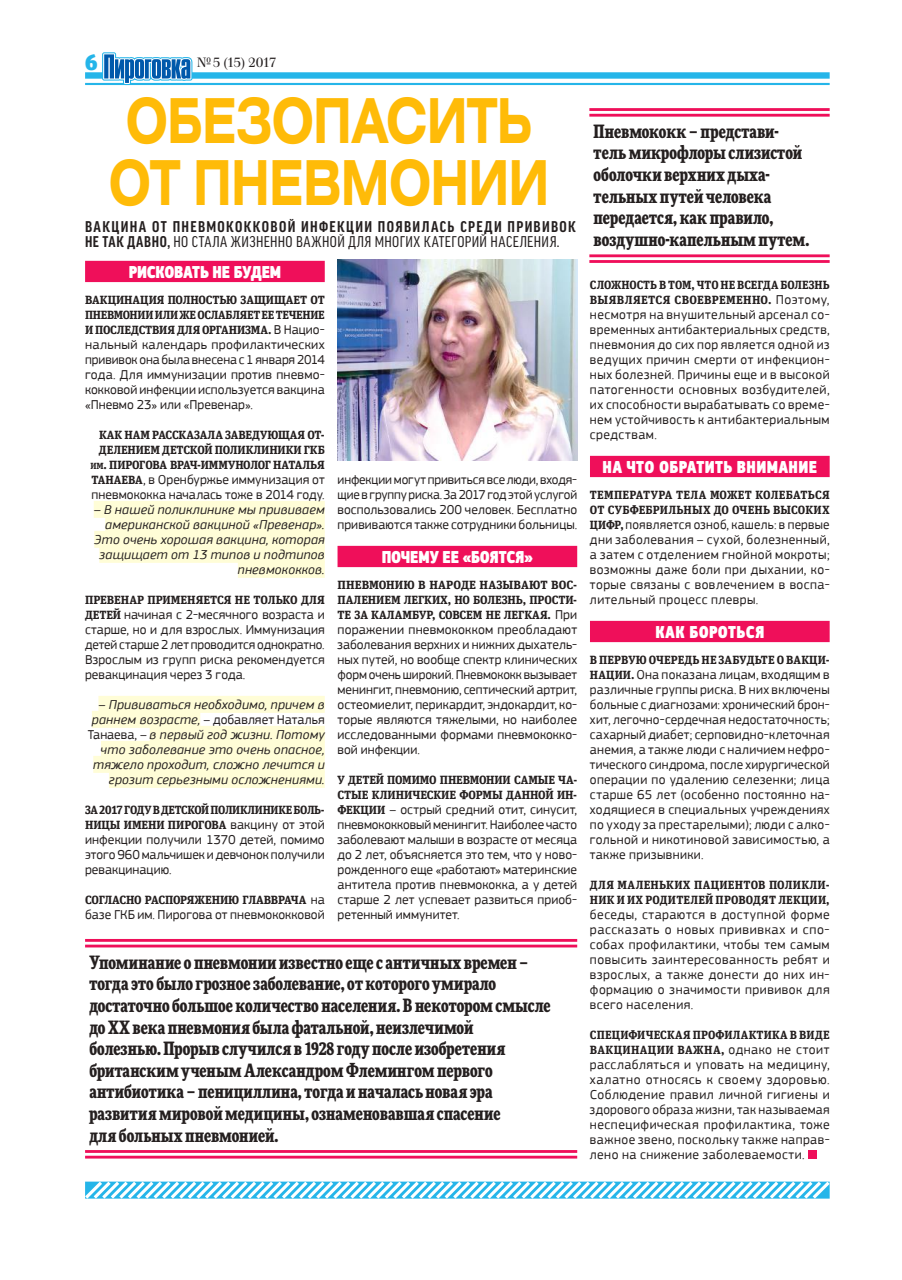
<style>
.page{position:relative;width:902px;height:1280px;background:#fff}
.page>*{position:absolute;margin:0;border:0;box-sizing:border-box;transform-origin:0 0}
.t1{font:700 61.8px/61.8px "Helios Ext C";letter-spacing:-.02em;color:#ffbb08;scale:.72 1}
.t2{font:900 22.5px "Unit Slab Offc Pro";color:#25b5e9}
.t3{font:900 condensed 18px/21.6px "More Pro";letter-spacing:.005em;color:#241f1f}
.t4{font:900 18px "PF Square Sans Cond Pro";color:#fff;scale:.9 1}
.t5{font:900 18px "PF Square Sans Cond Pro";letter-spacing:.025em;color:#fff;scale:.9 1}
.t6{font:700 condensed 15px/15px "Good Pro";letter-spacing:.085em;color:#241f1f}
.t7{font:13.5px/15px "PF Square Sans Pro";letter-spacing:.01em;color:#241f1f;text-align:justify}
.t8{font:italic 13.5px/15px "PF Square Sans Pro";letter-spacing:.02em;color:#241f1f;text-align:right}
.t9{font:13.5px "Waldorf TL Pro";letter-spacing:-.075em;color:#241f1f}
.t10{font:700 12px/15px "Unit Slab Offc Pro";letter-spacing:-.005em;color:#241f1f;text-align:justify}
.t11{font:700 12px/15px "Unit Slab Offc Pro";letter-spacing:.02em;color:#241f1f}
.t12{font:700 12px/15px "Unit Slab Offc Pro";letter-spacing:-.025em;color:#241f1f}
.s1{font-weight:400}
.s2{font-family:"PF Square Sans Pro";font-weight:400;font-size:13.5px}
.s3{font-size:9px}
.s4{font-family:"Unit Slab Offc Pro";font-weight:700;font-size:12px}
.s5{font-style:normal}
</style>
<div class="page">
<hr style="left:85px;top:83px;width:744px;height:2px;background:#25b5e9">
<div style="left:85px;top:72px;width:744px;height:7px;background:#25b5e9"></div>
<svg style="left:85px;top:1181px;width:745px;height:18px"></svg>
<svg style="left:102px;top:52px;width:90px;height:32px"></svg>
<hr style="left:85px;top:939px;width:492px;height:3px;background:#ef0f5a">
<hr style="left:85px;top:945px;width:492px;height:2px;background:#ef0f5a">
<hr style="left:85px;top:1150px;width:492px;height:3px;background:#ef0f5a">
<hr style="left:85px;top:1156px;width:492px;height:2px;background:#ef0f5a">
<div style="left:85px;top:261px;width:240px;height:21px;background:#ef0f5a"></div>
<div style="left:94px;top:501px;width:231px;height:17px;background:#fffdd7"></div>
<div style="left:105px;top:516px;width:220px;height:17px;background:#fffdd7"></div>
<div style="left:94px;top:531px;width:231px;height:17px;background:#fffdd7"></div>
<div style="left:99px;top:546px;width:226px;height:17px;background:#fffdd7"></div>
<div style="left:238px;top:561px;width:87px;height:17px;background:#fffdd7"></div>
<div style="left:98px;top:696px;width:227px;height:17px;background:#fffdd7"></div>
<div style="left:92px;top:711px;width:108px;height:17px;background:#fffdd7"></div>
<div style="left:150px;top:726px;width:175px;height:17px;background:#fffdd7"></div>
<div style="left:101px;top:741px;width:224px;height:17px;background:#fffdd7"></div>
<div style="left:93px;top:756px;width:232px;height:17px;background:#fffdd7"></div>
<div style="left:109px;top:771px;width:216px;height:17px;background:#fffdd7"></div>
<div style="left:337px;top:546px;width:240px;height:21px;background:#ef0f5a"></div>
<div style="left:590px;top:456px;width:239px;height:21px;background:#ef0f5a"></div>
<div style="left:590px;top:621px;width:239px;height:21px;background:#ef0f5a"></div>
<div style="left:807px;top:1150px;width:9px;height:9px;background:#ef0f5a"></div>
<hr style="left:589px;top:108px;width:240px;height:3px;background:#ef0f5a">
<hr style="left:589px;top:114px;width:240px;height:3px;background:#ef0f5a">
<hr style="left:589px;top:254px;width:240px;height:3px;background:#ef0f5a">
<hr style="left:589px;top:260px;width:240px;height:3px;background:#ef0f5a">
<img style="left:337px;top:259px;width:240px;height:202px">
<h2 class="t2" style="left:85px;top:45px;width:14px">6</h2>
<p class="t9" style="left:197px;top:54px;width:81px">№ 5 (15) 2017</p>
<h1 class="t1" style="left:109px;top:90px;width:613px">ОБЕЗОПАСИТЬ<br>ОТ ПНЕВМОНИИ</h1>
<p class="t6" style="left:85px;top:219px;width:492px">ВАКЦИНА ОТ ПНЕВМОКОККОВОЙ ИНФЕКЦИИ ПОЯВИЛАСЬ СРЕДИ ПРИВИВОК<br>НЕ ТАК ДАВНО, <span class="s1">НО СТАЛА ЖИЗНЕННО ВАЖНОЙ ДЛЯ МНОГИХ КАТЕГОРИЙ НАСЕЛЕНИЯ.</span></p>
<h3 class="t4" style="left:129px;top:260px;width:171px">РИСКОВАТЬ НЕ БУДЕМ</h3>
<p class="t10" style="left:85px;top:291px;width:241px">ВАКЦИНАЦИЯ ПОЛНОСТЬЮ ЗАЩИЩАЕТ ОТ ПНЕВМОНИИ ИЛИ ЖЕ ОСЛАБЛЯЕТ ЕЕ ТЕЧЕНИЕ И ПОСЛЕДСТВИЯ ДЛЯ ОРГАНИЗМА. <span class="s2">В Нацио-</span></p>
<p class="t7" style="left:85px;top:337px;width:241px">нальный календарь профилактических прививок она была внесена с 1 января 2014 года. Для иммунизации против пневмо&shy;кокковой инфекции используется вакцина «Пневмо 23» или «Превенар».</p>
<p class="t10" style="left:90px;top:426px;width:236px;text-align:right">КАК НАМ РАССКАЗАЛА ЗАВЕДУЮЩАЯ ОТ-<br>ДЕЛЕНИЕМ ДЕТСКОЙ ПОЛИКЛИНИКИ ГКБ<br><span class="s3">ИМ</span>. ПИРОГОВА ВРАЧ-ИММУНОЛОГ НАТАЛЬЯ</p>
<p class="t7" style="left:91px;top:472px;width:235px"><span class="s4">ТАНАЕВА</span>, в Оренбуржье иммунизация от пневмококка началась тоже в 2014 году.</p>
<p class="t8" style="left:94px;top:502px;width:232px">– В нашей поликлинике мы прививаем американской вакциной «Превенар».<br>Это очень хорошая вакцина, которая защищает от 13 типов и подтипов пневмококков.</p>
<p class="t10" style="left:85px;top:591px;width:241px">ПРЕВЕНАР ПРИМЕНЯЕТСЯ НЕ ТОЛЬКО ДЛЯ</p>
<p class="t7" style="left:85px;top:607px;width:241px"><span class="s4">ДЕТЕЙ</span> начиная с 2-месячного возраста и старше, но и для взрослых. Иммунизация детей старше 2 лет проводится однократно.<br>Взрослым из групп риска рекомендуется ревакцинация через 3 года.</p>
<p class="t8" style="left:88px;top:697px;width:238px">– Прививаться необходимо, причем в раннем возрасте, <span class="s5">– добавляет Наталья Танаева, –</span> в первый год жизни. Потому что заболевание это очень опасное, тяжело проходит, сложно лечится и грозит серьезными осложнениями.</p>
<p class="t12" style="left:85px;top:801px;width:241px">ЗА 2017 ГОДУ В ДЕТСКОЙ ПОЛИКЛИНИКЕ БОЛЬ-<br>НИЦЫ ИМЕНИ ПИРОГОВА <span class="s2">вакцину от этой</span></p>
<p class="t7" style="left:85px;top:832px;width:241px">инфекции получили 1370 детей, помимо этого 960 мальчишек и девчонок получили ревакцинацию.</p>
<p class="t10" style="left:85px;top:891px;width:241px">СОГЛАСНО РАСПОРЯЖЕНИЮ ГЛАВВРАЧА <span class="s2">на</span></p>
<p class="t7" style="left:85px;top:907px;width:241px">базе ГКБ им. Пирогова от пневмококковой</p>
<p class="t7" style="left:337px;top:472px;width:241px">инфекции могут привиться все люди, входя&shy;щие в группу риска. За 2017 год этой услугой воспользовались 200 человек. Бесплатно прививаются также сотрудники больницы.</p>
<h3 class="t4" style="left:381px;top:545px;width:170px">ПОЧЕМУ ЕЕ «БОЯТСЯ»</h3>
<p class="t10" style="left:337px;top:576px;width:241px">ПНЕВМОНИЮ В НАРОДЕ НАЗЫВАЮТ ВОС-ПАЛЕНИЕМ ЛЕГКИХ, НО БОЛЕЗНЬ, ПРОСТИ-ТЕ ЗА КАЛАМБУР, СОВСЕМ НЕ ЛЕГКАЯ. <span class="s2">При</span></p>
<p class="t7" style="left:337px;top:622px;width:241px">поражении пневмококком преобладают заболевания верхних и нижних дыхатель&shy;ных путей, но вообще спектр клинических форм очень широкий. Пневмококк вызывает менингит, пневмонию, септический артрит, остеомиелит, перикардит, эндокардит, ко&shy;торые являются тяжелыми, но наиболее исследованными формами пневмококко&shy;вой инфекции.</p>
<p class="t10" style="left:337px;top:771px;width:241px">У ДЕТЕЙ ПОМИМО ПНЕВМОНИИ САМЫЕ ЧА-<br>СТЫЕ КЛИНИЧЕСКИЕ ФОРМЫ ДАННОЙ ИН-</p>
<p class="t7" style="left:337px;top:802px;width:241px"><span class="s4">ФЕКЦИИ</span> – острый средний отит, синусит, пневмококковый менингит. Наиболее часто заболевают малыши в возрасте от месяца до 2 лет, объясняется это тем, что у ново&shy;рожденного еще «работают» материнские антитела против пневмококка, а у детей старше 2 лет успевает развиться приоб&shy;ретенный иммунитет.</p>
<p class="t3" style="left:89px;top:950px;width:463px">Упоминание о пневмонии известно еще с античных времен – тогда это было грозное заболевание, от которого умирало достаточно большое количество населения. В некотором смысле до ХХ века пневмония была фатальной, неизлечимой<br>болезнью. Прорыв случился в 1928 году после изобретения британским ученым Александром Флемингом первого антибиотика – пенициллина, тогда и началась новая эра развития мировой медицины, ознаменовавшая спасение<br>для больных пневмонией.</p>
<h3 class="t3" style="left:593px;top:119px;width:217px">Пневмококк – представи&shy;тель микрофлоры слизистой оболочки верхних дыха&shy;тельных путей человека передается, как правило, воздушно-капельным путем.</h3>
<p class="t10" style="left:590px;top:276px;width:241px">СЛОЖНОСТЬ В ТОМ, ЧТО НЕ ВСЕГДА БОЛЕЗНЬ<br>ВЫЯВЛЯЕТСЯ СВОЕВРЕМЕННО. <span class="s2">Поэтому,</span></p>
<p class="t7" style="left:590px;top:307px;width:241px">несмотря на внушительный арсенал со&shy;временных антибактериальных средств, пневмония до сих пор является одной из ведущих причин смерти от инфекцион&shy;ных болезней. Причины еще и в высокой патогенности основных возбудителей, их способности вырабатывать со време&shy;нем устойчивость к антибактериальным средствам.</p>
<h3 class="t5" style="left:602px;top:455px;width:240px">НА ЧТО ОБРАТИТЬ ВНИМАНИЕ</h3>
<p class="t11" style="left:590px;top:486px;width:241px">ТЕМПЕРАТУРА ТЕЛА МОЖЕТ КОЛЕБАТЬСЯ<br>ОТ СУБФЕБРИЛЬНЫХ ДО ОЧЕНЬ ВЫСОКИХ</p>
<p class="t7" style="left:590px;top:517px;width:241px"><span class="s4">ЦИФР,</span> появляется озноб, кашель: в первые дни заболевания – сухой, болезненный, а затем с отделением гнойной мокроты; возможны даже боли при дыхании, ко&shy;торые связаны с вовлечением в воспа&shy;лительный процесс плевры.</p>
<h3 class="t5" style="left:655px;top:620px;width:122px">КАК БОРОТЬСЯ</h3>
<p class="t10" style="left:590px;top:651px;width:241px">В ПЕРВУЮ ОЧЕРЕДЬ НЕ ЗАБУДЬТЕ О ВАКЦИ-</p>
<p class="t7" style="left:590px;top:667px;width:241px"><span class="s4">НАЦИИ.</span> Она показана лицам, входящим в различные группы риска. В них включены больные с диагнозами: хронический брон&shy;хит, легочно-сердечная недостаточность; сахарный диабет; серповидно-клеточная анемия, а также люди с наличием нефро&shy;тического синдрома, после хирургической операции по удалению селезенки; лица старше 65 лет (особенно постоянно на&shy;ходящиеся в специальных учреждениях по уходу за престарелыми); люди с алко&shy;гольной и никотиновой зависимостью, а также призывники.</p>
<p class="t11" style="left:590px;top:876px;width:241px">ДЛЯ МАЛЕНЬКИХ ПАЦИЕНТОВ ПОЛИКЛИ-<br>НИК И ИХ РОДИТЕЛЕЙ ПРОВОДЯТ ЛЕКЦИИ,</p>
<p class="t7" style="left:590px;top:907px;width:241px">беседы, стараются в доступной форме рассказать о новых прививках и спо&shy;собах профилактики, чтобы тем самым повысить заинтересованность ребят и взрослых, а также донести до них ин&shy;формацию о значимости прививок для всего населения.</p>
<p class="t11" style="left:590px;top:1026px;width:241px">СПЕЦИФИЧЕСКАЯ ПРОФИЛАКТИКА В ВИДЕ<br>ВАКЦИНАЦИИ ВАЖНА, <span class="s2">однако не стоит</span></p>
<p class="t7" style="left:590px;top:1057px;width:241px">расслабляться и уповать на медицину, халатно относясь к своему здоровью.<br>Соблюдение правил личной гигиены и здорового образа жизни, так называемая неспецифическая профилактика, тоже важное звено, поскольку также направ&shy;лено на снижение заболеваемости.</p>
</div>
